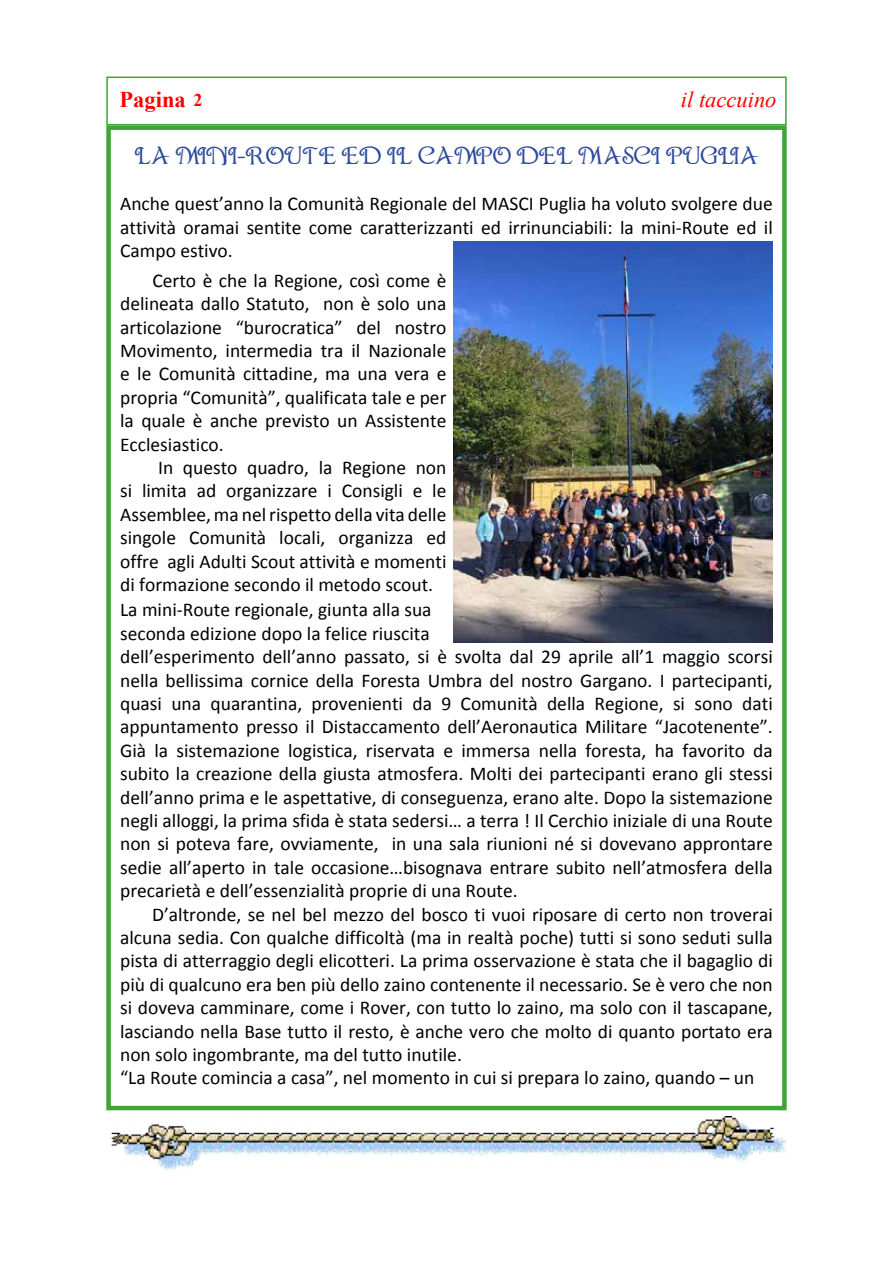
<style>
.page{position:relative;width:893px;height:1263px;background:#fff}
.page>*{position:absolute;margin:0;border:0;box-sizing:border-box;transform-origin:0 0}
.t1{font:italic 22.5px "Times New Roman";color:#f00}
.t2{font:700 22.5px "Times New Roman";color:#f00}
.t3{font:21px "Chocolate Box";color:#2c4a9a}
.t4{font:19.5px/23.4px "Calibri";color:#000;text-align:justify}
.s1{font-size:18px}
</style>
<div class="page">
<div style="left:106px;top:77px;width:681px;height:48px;border:2px solid #3fa535"></div>
<img style="left:111px;top:1116px;width:676px;height:55px">
<div style="left:106px;top:125px;width:681px;height:985px;border:4px solid #3fa535"></div>
<img style="left:453px;top:241px;width:320px;height:401px">
<p class="t2" style="left:120px;top:84px;width:84px">Pagina <span class="s1">2</span></p>
<p class="t1" style="left:681px;top:84px;width:97px">il taccuino</p>
<p class="t3" style="left:134px;top:146px;width:626px">LA MINI-ROUTE ED IL CAMPO DEL MASCI PUGLIA</p>
<p class="t4" style="left:120px;top:192px;width:654px">Anche quest’anno la Comunità Regionale del MASCI Puglia ha voluto svolgere due attività oramai sentite come caratterizzanti ed irrinunciabili: la mini-Route ed il Campo estivo.</p>
<p class="t4" style="left:120px;top:269px;width:328px;text-indent:32px">Certo è che la Regione, così come è delineata dallo Statuto, non è solo una articolazione “burocratica” del nostro Movimento, intermedia tra il Nazionale e le Comunità cittadine, ma una vera e propria “Comunità”, qualificata tale e per la quale è anche previsto un Assistente Ecclesiastico.</p>
<p class="t4" style="left:120px;top:456px;width:328px;text-indent:38px">In questo quadro, la Regione non si limita ad organizzare i Consigli e le Assemblee, ma nel rispetto della vita delle singole Comunità locali, organizza ed offre agli Adulti Scout attività e momenti di formazione secondo il metodo scout.</p>
<p class="t4" style="left:120px;top:598px;width:654px;text-align:left">La mini-Route regionale, giunta alla sua<br>seconda edizione dopo la felice riuscita<br>dell’esperimento dell’anno passato, si è svolta dal 29 aprile all’1 maggio scorsi nella bellissima cornice della Foresta Umbra del nostro Gargano. I partecipanti, quasi una quarantina, provenienti da 9 Comunità della Regione, si sono dati appuntamento presso il Distaccamento dell’Aeronautica Militare “Jacotenente”.<br>Già la sistemazione logistica, riservata e immersa nella foresta, ha favorito da subito la creazione della giusta atmosfera. Molti dei partecipanti erano gli stessi dell’anno prima e le aspettative, di conseguenza, erano alte. Dopo la sistemazione negli alloggi, la prima sfida è stata sedersi… a terra ! Il Cerchio iniziale di una Route non si poteva fare, ovviamente, in una sala riunioni né si dovevano approntare sedie all’aperto in tale occasione…bisognava entrare subito nell’atmosfera della precarietà e dell’essenzialità proprie di una Route.</p>
<p class="t4" style="left:120px;top:902px;width:654px;text-align:left;text-indent:32px">D’altronde, se nel bel mezzo del bosco ti vuoi riposare di certo non troverai alcuna sedia. Con qualche difficoltà (ma in realtà poche) tutti si sono seduti sulla pista di atterraggio degli elicotteri. La prima osservazione è stata che il bagaglio di più di qualcuno era ben più dello zaino contenente il necessario. Se è vero che non si doveva camminare, come i Rover, con tutto lo zaino, ma solo con il tascapane, lasciando nella Base tutto il resto, è anche vero che molto di quanto portato era non solo ingombrante, ma del tutto inutile.<br>“La Route comincia a casa”, nel momento in cui si prepara lo zaino, quando – un</p>
</div>
